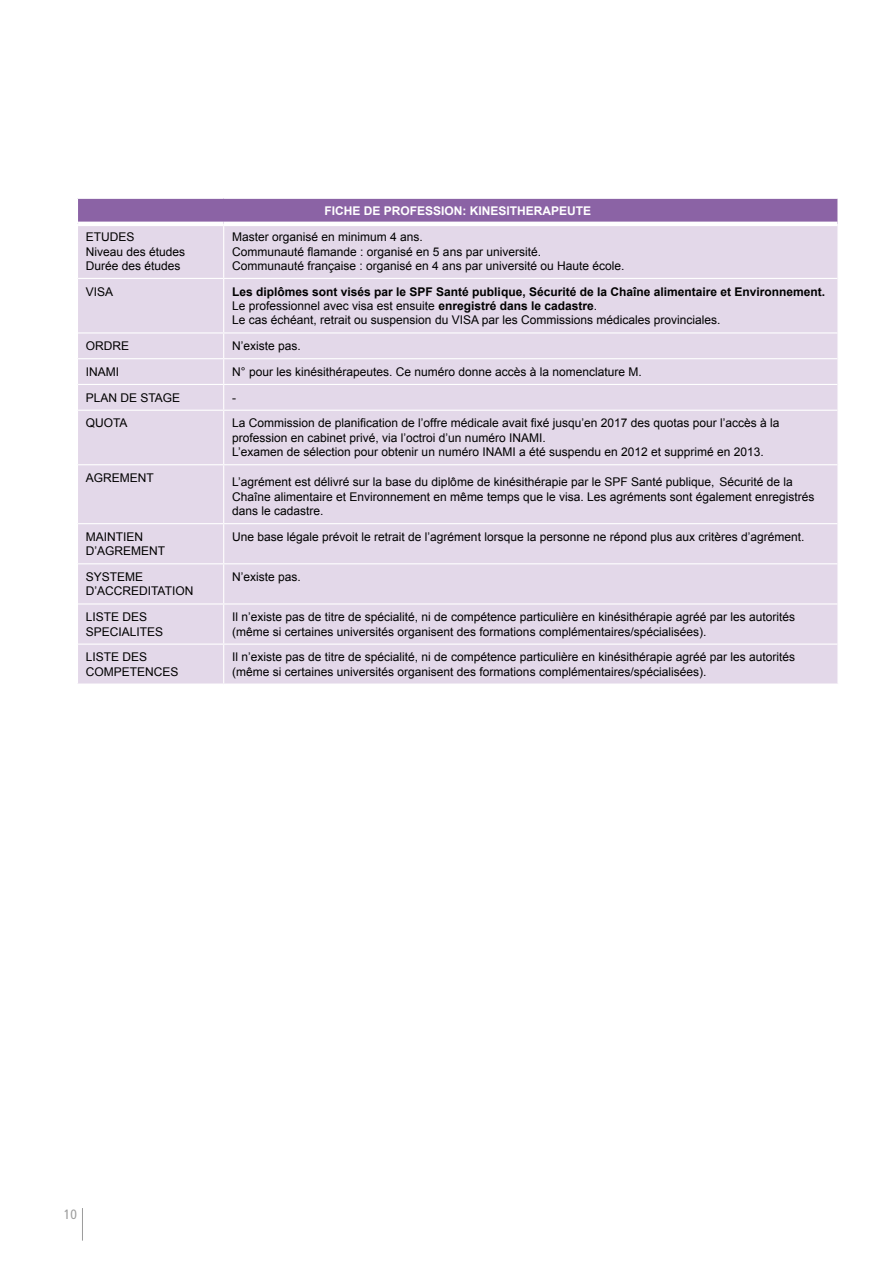
<style>
.page{position:relative;width:893px;height:1263px;background:#fff}
.page>*{position:absolute;margin:0;border:0;box-sizing:border-box;transform-origin:0 0}
.t1{font:condensed 13.5px "Frutiger LT";color:#9c9c9c}
.t2{font:12px/14.4px "Arial";color:#000}
.t3{font:700 12px "Arial";color:#000}
.t4{font:700 12px "Arial";color:#fff}
.s1{font-weight:700}
</style>
<div class="page">
<hr style="left:82px;top:1208px;width:1px;height:32px;background:#9c9c9c">
<div style="left:77px;top:198px;width:761px;height:26px;background:#8b63a5"></div>
<div style="left:78px;top:226px;width:759px;height:457px;background:#e3d8e9"></div>
<svg style="left:77px;top:199px;width:1px;height:25px"></svg>
<hr style="left:837px;top:199px;width:2px;height:25px;background:#fff">
<hr style="left:223px;top:226px;width:1px;height:52px;background:#fff">
<hr style="left:78px;top:278px;width:146px;height:1px;background:#fff">
<hr style="left:224px;top:278px;width:613px;height:1px;background:#fff">
<hr style="left:223px;top:279px;width:1px;height:53px;background:#fff">
<hr style="left:78px;top:332px;width:146px;height:1px;background:#fff">
<hr style="left:224px;top:332px;width:613px;height:1px;background:#fff">
<hr style="left:78px;top:358px;width:146px;height:1px;background:#fff">
<hr style="left:224px;top:358px;width:613px;height:1px;background:#fff">
<hr style="left:78px;top:384px;width:146px;height:1px;background:#fff">
<hr style="left:224px;top:384px;width:613px;height:1px;background:#fff">
<svg style="left:223px;top:333px;width:1px;height:77px"></svg>
<hr style="left:78px;top:410px;width:146px;height:1px;background:#fff">
<hr style="left:224px;top:410px;width:613px;height:1px;background:#fff">
<hr style="left:223px;top:411px;width:1px;height:53px;background:#fff">
<hr style="left:78px;top:464px;width:146px;height:1px;background:#fff">
<hr style="left:224px;top:464px;width:613px;height:1px;background:#fff">
<hr style="left:223px;top:465px;width:1px;height:58px;background:#fff">
<hr style="left:78px;top:523px;width:146px;height:1px;background:#fff">
<hr style="left:224px;top:523px;width:613px;height:1px;background:#fff">
<hr style="left:223px;top:524px;width:1px;height:39px;background:#fff">
<hr style="left:78px;top:563px;width:146px;height:1px;background:#fff">
<hr style="left:224px;top:563px;width:613px;height:1px;background:#fff">
<hr style="left:223px;top:564px;width:1px;height:39px;background:#fff">
<hr style="left:78px;top:603px;width:146px;height:1px;background:#fff">
<hr style="left:224px;top:603px;width:613px;height:1px;background:#fff">
<hr style="left:223px;top:604px;width:1px;height:39px;background:#fff">
<hr style="left:78px;top:643px;width:146px;height:2px;background:#fff">
<hr style="left:224px;top:643px;width:613px;height:2px;background:#fff">
<hr style="left:223px;top:645px;width:1px;height:38px;background:#fff">
<hr style="left:77px;top:197px;width:147px;height:2px;background:#fff">
<hr style="left:224px;top:197px;width:615px;height:2px;background:#fff">
<hr style="left:78px;top:222px;width:146px;height:4px;background:#fff">
<hr style="left:224px;top:222px;width:613px;height:4px;background:#fff">
<p class="t2" style="left:86px;top:230px;width:50px">ETUDES</p>
<p class="t2" style="left:86px;top:244px;width:101px">Niveau des études</p>
<p class="t2" style="left:86px;top:258px;width:96px">Durée des études</p>
<p class="t4" style="left:324px;top:203px;width:268px">FICHE DE PROFESSION: KINESITHERAPEUTE</p>
<p class="t2" style="left:232px;top:230px;width:192px">Master organisé en minimum 4 ans.</p>
<p class="t2" style="left:232px;top:244px;width:310px">Communauté flamande : organisé en 5 ans par université.</p>
<p class="t2" style="left:232px;top:258px;width:394px">Communauté française : organisé en 4 ans par université ou Haute école.</p>
<p class="t2" style="left:86px;top:284px;width:29px">VISA</p>
<p class="t3" style="left:232px;top:283px;width:594px">Les diplômes sont visés par le SPF Santé publique, Sécurité de la Chaîne alimentaire et Environnement.</p>
<p class="t2" style="left:232px;top:299px;width:366px">Le professionnel avec visa est ensuite <span class="s1">enregistré dans le cadastre</span>.</p>
<p class="t2" style="left:232px;top:313px;width:490px">Le cas échéant, retrait ou suspension du VISA par les Commissions médicales provinciales.</p>
<p class="t2" style="left:86px;top:339px;width:45px">ORDRE</p>
<p class="t2" style="left:232px;top:339px;width:70px">N’existe pas.</p>
<p class="t2" style="left:86px;top:364px;width:35px">INAMI</p>
<p class="t2" style="left:232px;top:364px;width:411px">N° pour les kinésithérapeutes. Ce numéro donne accès à la nomenclature M.</p>
<p class="t2" style="left:86px;top:390px;width:96px">PLAN DE STAGE</p>
<p class="t2" style="left:232px;top:390px;width:5px">-</p>
<p class="t2" style="left:86px;top:416px;width:43px">QUOTA</p>
<p class="t2" style="left:232px;top:416px;width:549px">La Commission de planification de l’offre médicale avait fixé jusqu’en 2017 des quotas pour l’accès à la profession en cabinet privé, via l’octroi d’un numéro INAMI.</p>
<p class="t2" style="left:232px;top:445px;width:533px">L’examen de sélection pour obtenir un numéro INAMI a été suspendu en 2012 et supprimé en 2013.</p>
<p class="t2" style="left:86px;top:470px;width:70px">AGREMENT</p>
<p class="t2" style="left:232px;top:475px;width:584px">L’agrément est délivré sur la base du diplôme de kinésithérapie par le SPF Santé publique, Sécurité de la<br>Chaîne alimentaire et Environnement en même temps que le visa. Les agréments sont également enregistrés dans le cadastre.</p>
<p class="t2" style="left:86px;top:529px;width:81px">MAINTIEN<br>D’AGREMENT</p>
<p class="t2" style="left:232px;top:529px;width:574px">Une base légale prévoit le retrait de l’agrément lorsque la personne ne répond plus aux critères d’agrément.</p>
<p class="t2" style="left:86px;top:570px;width:109px">SYSTEME<br>D’ACCREDITATION</p>
<p class="t2" style="left:232px;top:570px;width:70px">N’existe pas.</p>
<p class="t2" style="left:86px;top:610px;width:63px">LISTE DES</p>
<p class="t2" style="left:86px;top:624px;width:79px">SPECIALITES</p>
<p class="t2" style="left:232px;top:610px;width:564px">Il n’existe pas de titre de spécialité, ni de compétence particulière en kinésithérapie agréé par les autorités (même si certaines universités organisent des formations complémentaires/spécialisées).</p>
<p class="t2" style="left:86px;top:650px;width:94px">LISTE DES<br>COMPETENCES</p>
<p class="t2" style="left:232px;top:650px;width:564px">Il n’existe pas de titre de spécialité, ni de compétence particulière en kinésithérapie agréé par les autorités (même si certaines universités organisent des formations complémentaires/spécialisées).</p>
<p class="t1" style="left:64px;top:1206px;width:14px">10</p>
</div>
